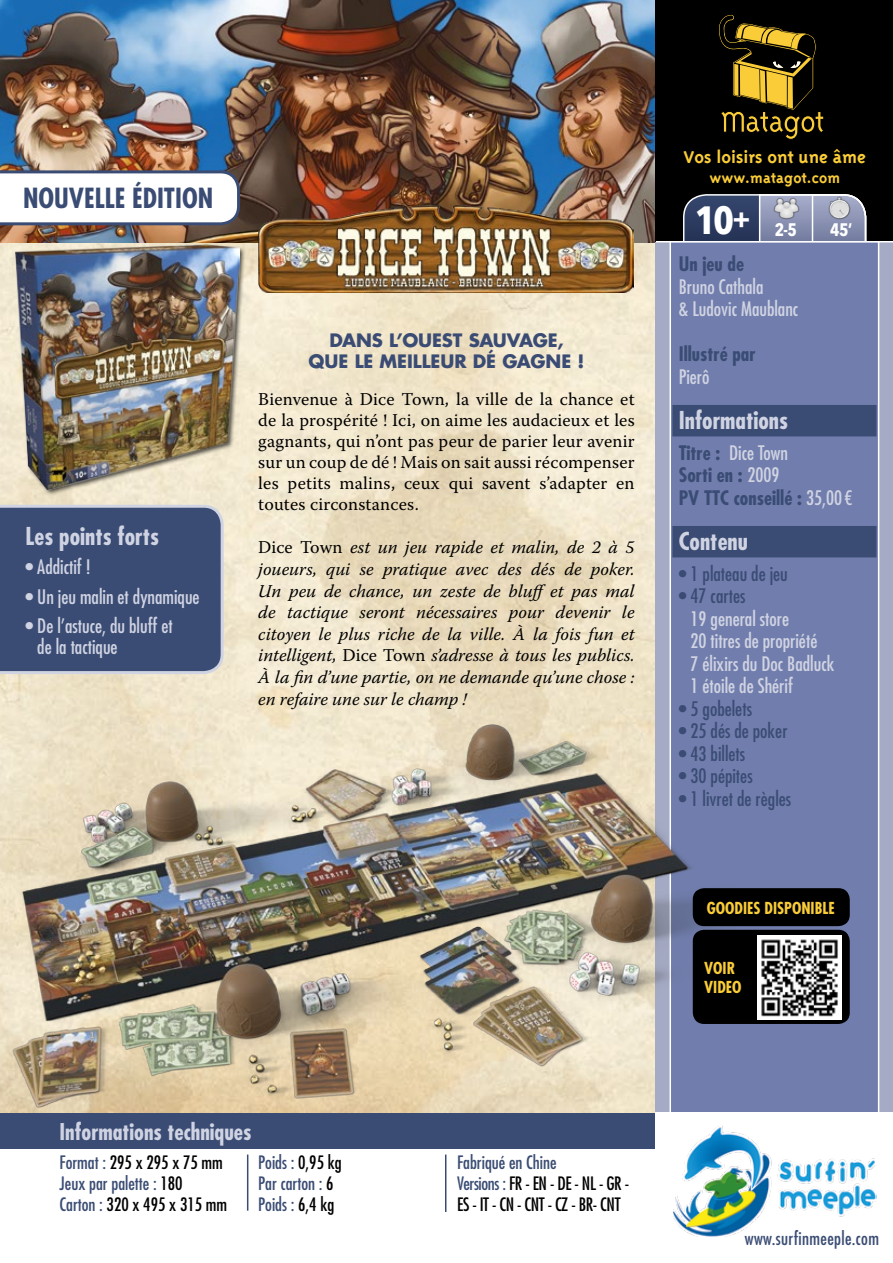
<style>
.page{position:relative;width:893px;height:1263px;background:#fff}
.page>*{position:absolute;margin:0;border:0;box-sizing:border-box;transform-origin:0 0}
.t1{font:700 condensed 27px "Futura Std";color:#3a4c74}
.t2{font:700 condensed 24px "Futura Std";color:#d0d3e2}
.t3{font:700 condensed 22.5px "Futura Std";color:#d0d3e2}
.t4{font:condensed 19.5px/22.5px "Futura Std";color:#d0d3e2}
.t5{font:condensed 19.5px "Futura Std";color:#3a4c74}
.t6{font:700 condensed 19.5px/22.5px "Futura Std";color:#3a4c74}
.t7{font:700 19.5px "Triplex";color:#f9cc38}
.t8{font:italic 18px/21.6px "Warnock Pro";color:#000;text-align:justify}
.t9{font:18px/21px "Warnock Pro";letter-spacing:.01em;color:#000;text-align:justify}
.t10{font:condensed 18px/21px "Futura Std";color:#3a4c74}
.t11{font:condensed 18px/21px "Futura Std";letter-spacing:-.02em;color:#000}
.t12{font:700 18px/21.6px "Futura Std";letter-spacing:-.005em;color:#3a4c74;text-align:center}
.t13{font:condensed 18px "Futura Std";letter-spacing:.02em;color:#3a4c74}
.t14{font:700 18px "Avenir Next Condensed";color:#fff}
.t15{font:700 16.5px "Triplex";color:#f9cc38}
.t16{font:700 condensed 16.05px/19.4px "Futura Std";color:#f9cc38}
.s1{font-style:normal}
.s2{font-size:39px}
.s3{font-weight:400;color:#d0d3e2}
.s4{color:#000}
.s5{color:#3a4c74}
</style>
<div class="page">
<img style="left:0;top:242px;width:656px;height:457px">
<img style="left:0;top:0;width:656px;height:242px">
<div style="left:656px;top:0;width:237px;height:244px;background:#000"></div>
<div style="left:656px;top:243px;width:237px;height:1020px;background:#a6abc5"></div>
<svg style="left:683px;top:194px;width:184px;height:47px;background:#656f8e"></svg>
<hr style="left:656px;top:241px;width:237px;height:1px;background:#fff">
<img style="left:773px;top:197px;width:26px;height:22px">
<img style="left:828px;top:196px;width:22px;height:23px">
<div style="left:669px;top:241px;width:210px;height:872px;background:#717ead;border:2px solid #fff"></div>
<div style="left:672px;top:405px;width:204px;height:31px;background:#3a4c74"></div>
<div style="left:672px;top:526px;width:204px;height:31px;background:#3a4c74"></div>
<div style="left:0;top:1113px;width:656px;height:35px;background:#3a4c74"></div>
<hr style="left:247px;top:1154px;width:1px;height:57px;background:#3a4c74">
<hr style="left:445px;top:1154px;width:1px;height:58px;background:#3a4c74">
<div style="left:0;top:503px;width:225px;height:173px;background:#3a4c74"></div>
<img style="left:258px;top:206px;width:375px;height:86px">
<div style="left:14px;top:243px;width:233px;height:254px;background:#000;opacity:.75"></div>
<img style="left:16px;top:244px;width:223px;height:245px">
<img style="left:0;top:699px;width:737px;height:430px">
<svg style="left:0;top:170px;width:240px;height:55px"></svg>
<div style="left:693px;top:888px;width:157px;height:38px;background:#000;border-radius:11px"></div>
<div style="left:693px;top:930px;width:157px;height:94px;background:#000;border-radius:11px"></div>
<img style="left:758px;top:936px;width:83px;height:83px">
<svg style="left:719px;top:14px;width:105px;height:126px"></svg>
<div style="left:656px;top:1113px;width:237px;height:150px;background:#fff"></div>
<img style="left:673px;top:1125px;width:204px;height:112px">
<h1 class="t1" style="left:23px;top:182px;width:192px">NOUVELLE ÉDITION</h1>
<h2 class="t2" style="left:26px;top:521px;width:135px">Les points forts</h2>
<p class="t4" style="left:26px;top:555px;width:67px">• Addictif !</p>
<p class="t4" style="left:26px;top:585px;width:176px">• Un jeu malin et dynamique</p>
<p class="t4" style="left:37px;top:615px;width:137px;line-height:21px;text-indent:-12px">• De l’astuce, du bluff et de la tactique</p>
<p class="t12" style="left:309px;top:329px;width:277px">DANS L’OUEST SAUVAGE,<br>QUE LE MEILLEUR DÉ GAGNE !</p>
<p class="t9" style="left:258px;top:388px;width:378px">Bienvenue à Dice Town, la ville de la chance et de la prospérité ! Ici, on aime les audacieux et les gagnants, qui n’ont pas peur de parier leur avenir sur un coup de dé ! Mais on sait aussi récompenser les petits malins, ceux qui savent s’adapter en toutes circonstances.</p>
<p class="t8" style="left:258px;top:536px;width:378px"><span class="s1">Dice Town</span> est un jeu rapide et malin, de 2 à 5 joueurs, qui se pratique avec des dés de poker.<br>Un peu de chance, un zeste de bluffet pas mal de tactique seront nécessaires pour devenir le citoyen le plus riche de la ville. À la fois fun et intelligent, <span class="s1">Dice Town</span> s’adresse à tous les publics.<br>À la fin d’une partie, on ne demande qu’une chose : en refaire une sur le champ !</p>
<p class="t7" style="left:684px;top:146px;width:184px">Vos loisirs ont une âme</p>
<p class="t15" style="left:709px;top:169px;width:132px">www.matagot.com</p>
<p class="t14" style="left:695px;top:219px;width:103px"><span class="s2">10</span><sup>+</sup> 2-5</p>
<p class="t14" style="left:830px;top:219px;width:24px">45’</p>
<p class="t6" style="left:679px;top:253px;width:67px">Un jeu de</p>
<p class="t4" style="left:679px;top:275px;width:121px">Bruno Cathala<br>&amp; Ludovic Maublanc</p>
<p class="t6" style="left:679px;top:343px;width:78px">Illustré par</p>
<p class="t4" style="left:679px;top:365px;width:32px">Pierô</p>
<h2 class="t2" style="left:679px;top:405px;width:111px">Informations</h2>
<p class="t6" style="left:679px;top:441px;width:175px">Titre : <span class="s3">Dice Town<br></span>Sorti en : <span class="s3">2009<br></span>PV TTC conseillé : <span class="s3">35,00 €</span></p>
<h2 class="t2" style="left:679px;top:526px;width:71px">Contenu</h2>
<p class="t5" style="left:679px;top:562px;width:111px">• 1 plateau de jeu</p>
<p class="t5" style="left:679px;top:584px;width:68px">• 47 cartes</p>
<p class="t4" style="left:691px;top:607px;width:145px">19 general store<br>20 titres de propriété<br>7 élixirs du Doc Badluck<br>1 étoile de Shérif</p>
<p class="t5" style="left:679px;top:697px;width:75px">• 5 gobelets</p>
<p class="t5" style="left:679px;top:719px;width:110px">• 25 dés de poker</p>
<p class="t5" style="left:679px;top:742px;width:68px">• 43 billets</p>
<p class="t5" style="left:679px;top:764px;width:75px">• 30 pépites</p>
<p class="t5" style="left:679px;top:787px;width:114px">• 1 livret de règles</p>
<p class="t16" style="left:707px;top:898px;width:129px">GOODIES DISPONIBLE</p>
<p class="t16" style="left:704px;top:958px;width:39px">VOIR<br>VIDEO</p>
<p class="t3" style="left:60px;top:1117px;width:194px">Informations techniques</p>
<p class="t10" style="left:60px;top:1152px;width:169px">Format : <span class="s4">295 x 295 x 75 mm<br></span>Jeux par palette : <span class="s4">180<br></span>Carton : <span class="s4">320 x 495 x 315 mm</span></p>
<p class="t10" style="left:258px;top:1152px;width:85px">Poids : <span class="s4">0,95 kg<br></span>Par carton : <span class="s4">6<br></span>Poids : <span class="s4">6,4 kg</span></p>
<p class="t11" style="left:457px;top:1152px;width:173px"><span class="s5">Fabriqué en Chine<br>Versions :</span> FR - EN - DE - NL - GR -<br>ES - IT - CN - CNT - CZ - BR- CNT</p>
<p class="t13" style="left:745px;top:1228px;width:136px">www.surfinmeeple.com</p>
</div>
